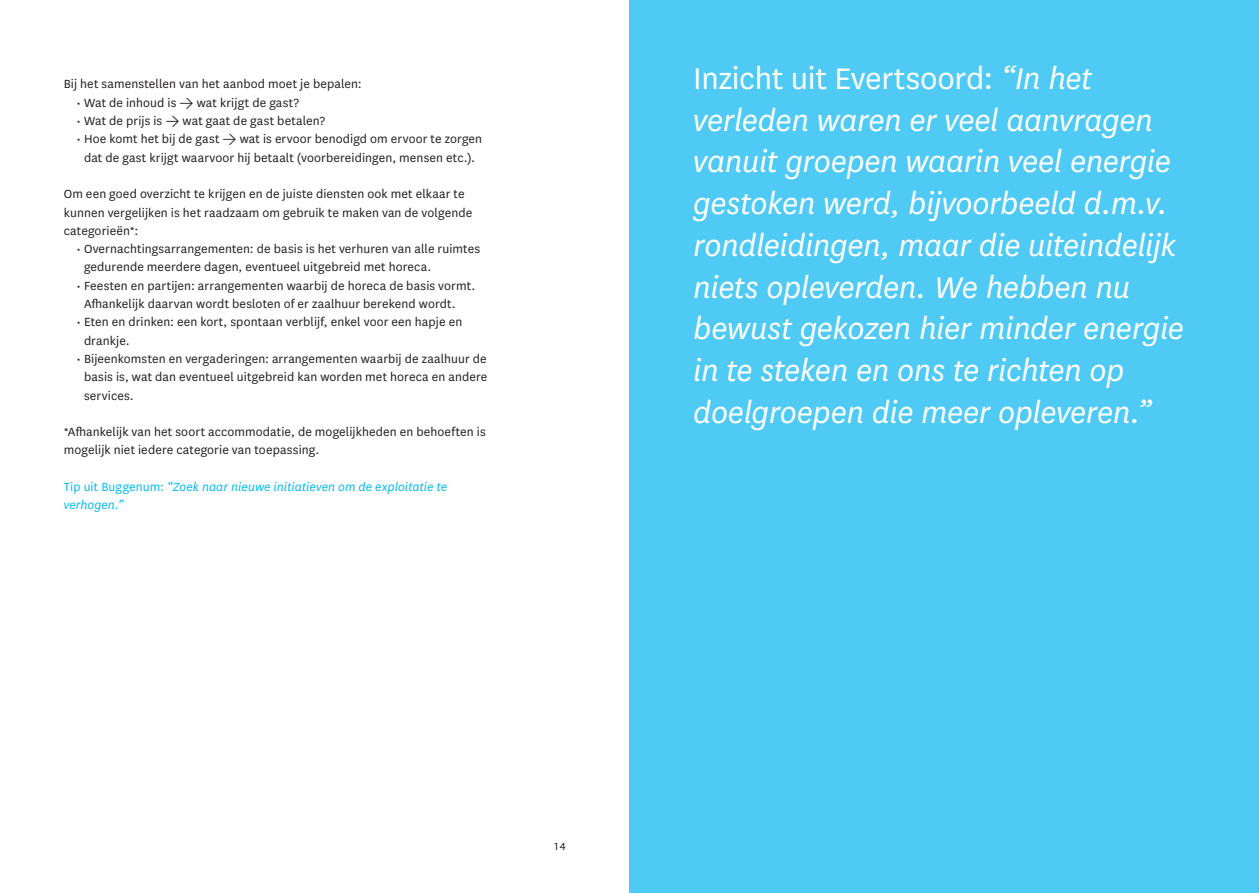
<style>
.page{position:relative;width:1259px;height:893px;background:#fff}
.page>*{position:absolute;margin:0;border:0;box-sizing:border-box;transform-origin:0 0}
.t1{font:italic 34.8px/41.7px "National";letter-spacing:-.01em;color:#fff}
.t2{font:13.8px/18.3px "National";letter-spacing:.005em;color:#231f20}
.t3{font:italic 13.8px/18.3px "National";color:#00baf1}
.t4{font:12px "National";color:#231f20}
.s1{font-family:"DIN"}
.s2{font-style:normal}
</style>
<div class="page">
<div style="left:629px;top:0;width:630px;height:893px;background:#4ecaf4"></div>
<p class="t2" style="left:64px;top:75px;width:299px">Bij het samenstellen van het aanbod moet je bepalen:</p>
<p class="t2" style="left:77px;top:93px;width:224px">• Wat de inhoud is <span class="s1">&gt;</span> wat krijgt de gast?</p>
<p class="t2" style="left:77px;top:111px;width:250px">• Wat de prijs is <span class="s1">&gt;</span> wat gaat de gast betalen?</p>
<p class="t2" style="left:77px;top:129px;width:407px;text-align:center">• Hoe komt het bij de gast <span class="s1">&gt;</span> wat is ervoor benodigd om ervoor te zorgen dat de gast krijgt waarvoor hij betaalt (voorbereidingen, mensen etc.).</p>
<p class="t2" style="left:64px;top:184px;width:410px">Om een goed overzicht te krijgen en de juiste diensten ook met elkaar te kunnen vergelijken is het raadzaam om gebruik te maken van de volgende categorieën*:</p>
<p class="t2" style="left:84px;top:239px;width:398px;text-indent:-7px">• Overnachtingsarrangementen: de basis is het verhuren van alle ruimtes gedurende meerdere dagen, eventueel uitgebreid met horeca.</p>
<p class="t2" style="left:84px;top:276px;width:393px;text-indent:-7px">• Feesten en partijen: arrangementen waarbij de horeca de basis vormt.<br>Afhankelijk daarvan wordt besloten of er zaalhuur berekend wordt.</p>
<p class="t2" style="left:84px;top:312px;width:380px;text-indent:-7px">• Eten en drinken: een kort, spontaan verblijf, enkel voor een hapje en drankje.</p>
<p class="t2" style="left:84px;top:349px;width:405px;text-align:justify;text-indent:-7px">• Bijeenkomsten en vergaderingen: arrangementen waarbij de zaalhuur de basis is, wat dan eventueel uitgebreid kan worden met horeca en andere services.</p>
<p class="t2" style="left:64px;top:422px;width:423px">*Afhankelijk van het soort accommodatie, de mogelijkheden en behoeften is mogelijk niet iedere categorie van toepassing.</p>
<p class="t3" style="left:64px;top:477px;width:385px"><span class="s2">Tip uit Buggenum:</span> “Zoek naar nieuwe initiatieven om de exploitatie te verhogen.”</p>
<p class="t1" style="left:693px;top:56px;width:492px"><span class="s2">Inzicht uit Evertsoord:</span> “In het verleden waren er veel aanvragen vanuit groepen waarin veel energie gestoken werd, bijvoorbeeld d.m.v. rondleidingen, maar die uiteindelijk niets opleverden. We hebben nu bewust gekozen hier minder energie in te steken en ons te richten op doelgroepen die meer opleveren.”</p>
<p class="t4" style="left:554px;top:839px;width:13px">14</p>
</div>
